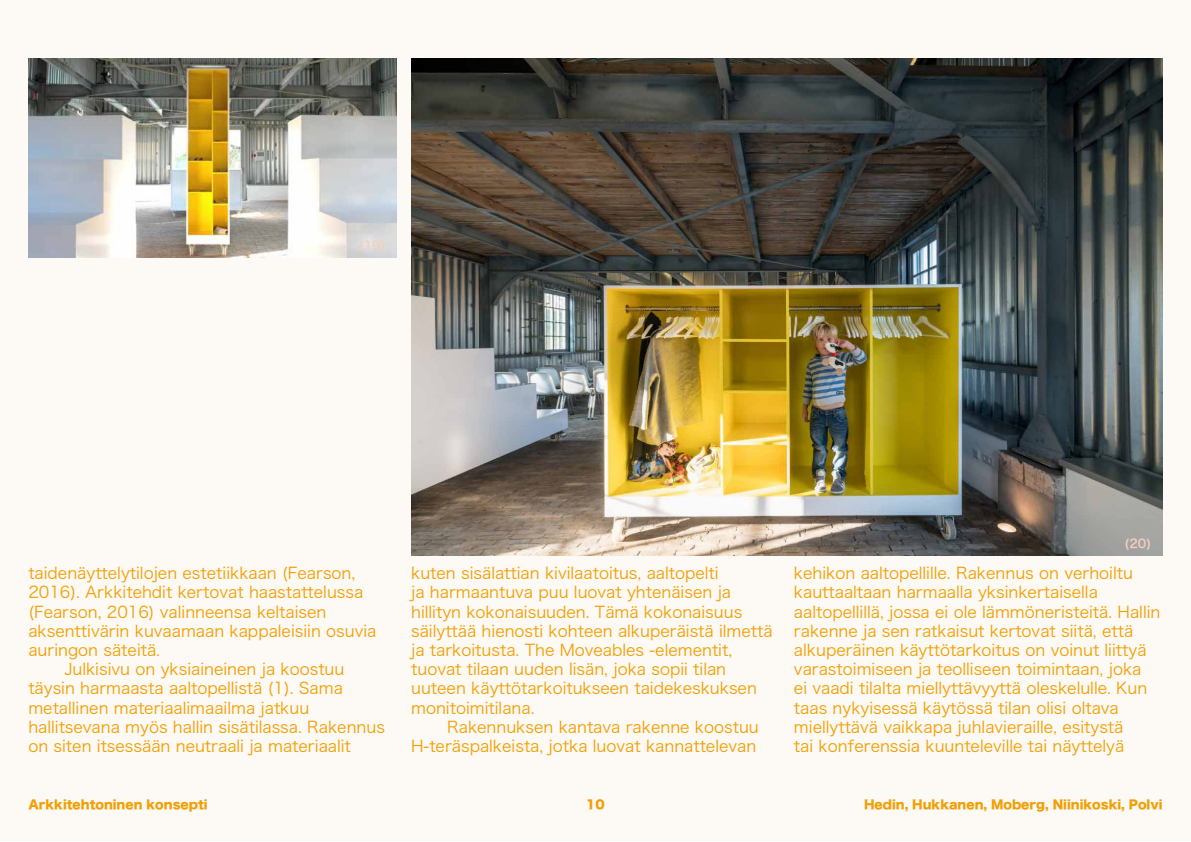
<style>
.page{position:relative;width:1191px;height:842px;background:#fff}
.page>*{position:absolute;margin:0;border:0;box-sizing:border-box;transform-origin:0 0}
.t1{font:16px/19.2px "Hira Kaku Pro W3";color:#f29f05}
.t2{font:12px "Hira Kaku Std W8";color:#f29f05}
.t3{font:12px "Hira Kaku Pro W6";color:#f2cfbb}
</style>
<div class="page">
<div style="left:0;top:0;width:1190px;height:841px;background:#fdf9f4"></div>
<img style="left:28px;top:59px;width:369px;height:198px">
<img style="left:411px;top:59px;width:751px;height:497px">
<p class="t3" style="left:359px;top:234px;width:28px">(19)</p>
<p class="t1" style="left:28px;top:562px;width:328px">taidenäyttelytilojen estetiikkaan (Fearson,</p>
<p class="t1" style="left:28px;top:582px;width:336px">2016). Arkkitehdit kertovat haastattelussa</p>
<p class="t1" style="left:28px;top:601px;width:300px">(Fearson, 2016) valinneensa keltaisen</p>
<p class="t1" style="left:28px;top:620px;width:350px">aksenttivärin kuvaamaan kappaleisiin osuvia</p>
<p class="t1" style="left:28px;top:639px;width:133px">auringon säteitä.</p>
<p class="t1" style="left:64px;top:658px;width:281px">Julkisivu on yksiaineinen ja koostuu</p>
<p class="t1" style="left:28px;top:678px;width:316px">täysin harmaasta aaltopellistä (1). Sama</p>
<p class="t1" style="left:28px;top:697px;width:282px">metallinen materiaalimaailma jatkuu</p>
<p class="t1" style="left:28px;top:716px;width:358px">hallitsevana myös hallin sisätilassa. Rakennus</p>
<p class="t1" style="left:28px;top:735px;width:324px">on siten itsessään neutraali ja materiaalit</p>
<p class="t1" style="left:411px;top:562px;width:363px">kuten sisälattian kivilaatoitus, aaltopelti<br>ja harmaantuva puu luovat yhtenäisen ja hillityn kokonaisuuden. Tämä kokonaisuus säilyttää hienosti kohteen alkuperäistä ilmettä ja tarkoitusta. The Moveables -elementit, tuovat tilaan uuden lisän, joka sopii tilan uuteen käyttötarkoitukseen taidekeskuksen monitoimitilana.</p>
<p class="t1" style="left:411px;top:716px;width:349px;text-align:right">Rakennuksen kantava rakenne koostuu<br>H-teräspalkeista, jotka luovat kannattelevan</p>
<p class="t3" style="left:1124px;top:533px;width:28px">(20)</p>
<p class="t1" style="left:794px;top:562px;width:368px">kehikon aaltopellille. Rakennus on verhoiltu kauttaaltaan harmaalla yksinkertaisella aaltopellillä, jossa ei ole lämmöneristeitä. Hallin rakenne ja sen ratkaisut kertovat siitä, että alkuperäinen käyttötarkoitus on voinut liittyä varastoimiseen ja teolliseen toimintaan, joka<br>ei vaadi tilalta miellyttävyyttä oleskelulle. Kun taas nykyisessä käytössä tilan olisi oltava miellyttävä vaikkapa juhlavieraille, esitystä<br>tai konferenssia kuunteleville tai näyttelyä</p>
<p class="t2" style="left:28px;top:798px;width:181px">Arkkitehtoninen konsepti</p>
<p class="t2" style="left:586px;top:798px;width:20px">10</p>
<p class="t2" style="left:864px;top:798px;width:300px">Hedin, Hukkanen, Moberg, Niinikoski, Polvi</p>
</div>
